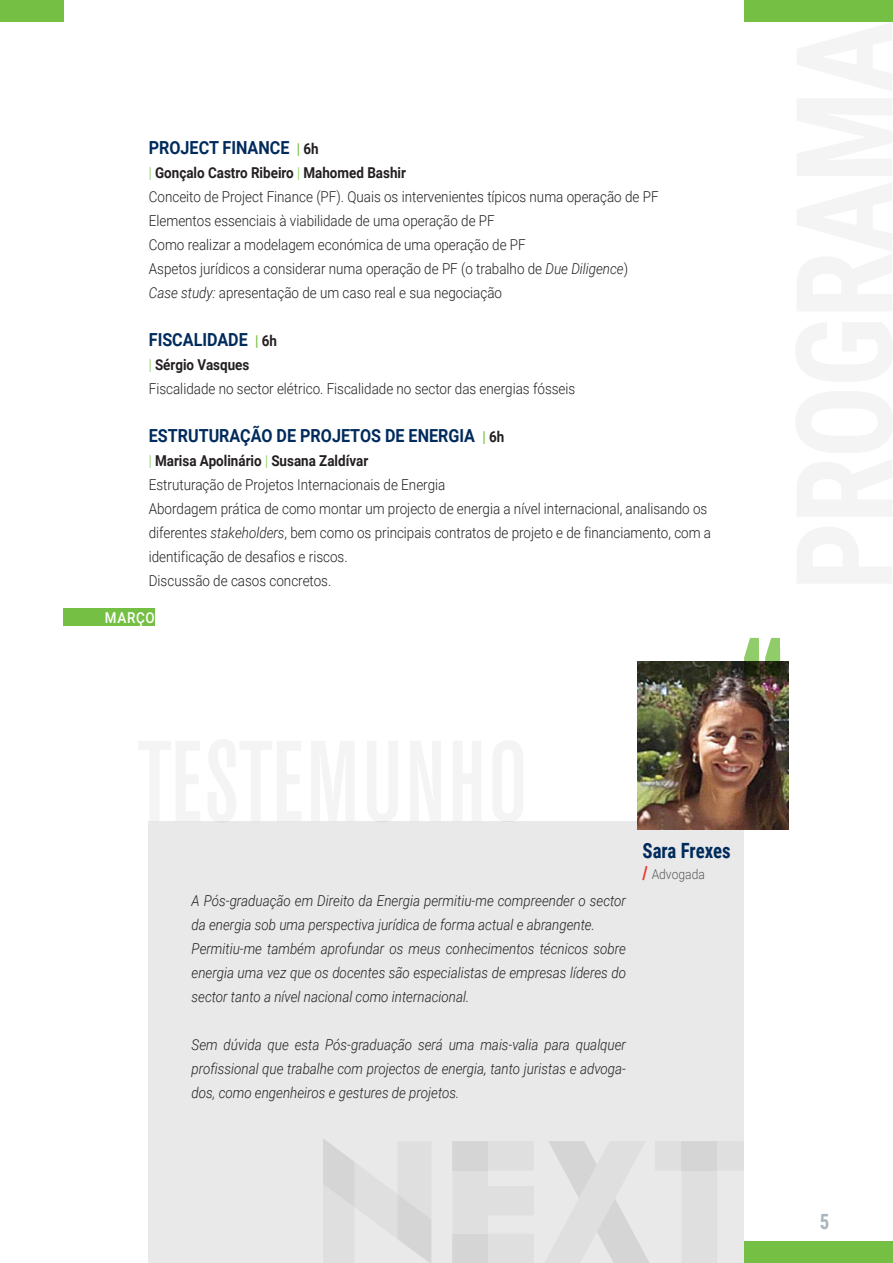
<style>
.page{position:relative;width:893px;height:1263px;background:#fff}
.page>*{position:absolute;margin:0;border:0;box-sizing:border-box;transform-origin:0 0}
.t1{font:700 21px "Roboto Condensed";color:#002b5c;scale:.9 1}
.t2{font:700 21px "Roboto Condensed";color:#a8b5bd;scale:.9 1}
.t3{font:700 18px "Roboto";color:#002b5c;scale:.9 1}
.t4{font:300 15px/24px "Roboto";color:#231f20;scale:.9 1}
.t5{font:italic 300 15px/24px "Roboto";color:#231f20;scale:.89 1}
.t6{font:500 15px "Roboto";letter-spacing:.05em;color:#fff;scale:.9 1}
.t7{font:300 13.5px "Roboto";color:#59595c;scale:.9 1}
.s1{font-size:15px;color:#75c044}
.s2{font-size:15px;color:#231f20}
.s3{color:#75c044}
.s4{font-weight:700}
.s5{font-style:italic}
.s6{font-family:"Roboto Condensed";font-weight:700;font-size:18px;color:#ee2e24}
</style>
<div class="page">
<div style="left:149px;top:821px;width:595px;height:442px;background:#e9e9e9"></div>
<svg style="left:323px;top:1139px;width:108px;height:124px"></svg>
<svg style="left:452px;top:1141px;width:265px;height:122px"></svg>
<div style="left:681px;top:1141px;width:36px;height:29px;background:#d5d5d5"></div>
<svg style="left:139px;top:741px;width:61px;height:80px"></svg>
<svg style="left:208px;top:740px;width:93px;height:81px"></svg>
<svg style="left:312px;top:741px;width:42px;height:80px"></svg>
<svg style="left:367px;top:741px;width:31px;height:80px"></svg>
<svg style="left:410px;top:741px;width:31px;height:80px"></svg>
<svg style="left:453px;top:741px;width:28px;height:80px"></svg>
<svg style="left:493px;top:741px;width:30px;height:80px"></svg>
<img style="left:638px;top:661px;width:150px;height:168px">
<svg style="left:744px;top:638px;width:36px;height:38px"></svg>
<div style="left:0;top:0;width:64px;height:21px;background:#75c044"></div>
<div style="left:745px;top:0;width:148px;height:21px;background:#75c044"></div>
<div style="left:745px;top:1242px;width:148px;height:21px;background:#75c044"></div>
<div style="left:64px;top:608px;width:91px;height:17px;background:#75c044"></div>
<p class="t3" style="left:149px;top:135px;width:190px">PROJECT FINANCE <span class="s1">|</span> <span class="s2">6h</span></p>
<p class="t4" style="left:149px;top:160px;width:568px"><span class="s3">|</span> <span class="s4">Gonçalo Castro Ribeiro</span> <span class="s3">|</span> <span class="s4">Mahomed Bashir<br></span>Conceito de Project Finance (PF). Quais os intervenientes típicos numa operação de PF Elementos essenciais à viabilidade de uma operação de PF<br>Como realizar a modelagem económica de uma operação de PF<br>Aspetos jurídicos a considerar numa operação de PF (o trabalho de <span class="s5">Due Diligence</span>)<br><span class="s5">Case study:</span> apresentação de um caso real e sua negociação</p>
<p class="t3" style="left:149px;top:327px;width:144px">FISCALIDADE <span class="s1">|</span> <span class="s2">6h</span></p>
<p class="t4" style="left:149px;top:352px;width:475px"><span class="s3">|</span> <span class="s4">Sérgio Vasques<br></span>Fiscalidade no sector elétrico. Fiscalidade no sector das energias fósseis</p>
<p class="t3" style="left:149px;top:423px;width:397px">ESTRUTURAÇÃO DE PROJETOS DE ENERGIA <span class="s1">|</span> <span class="s2">6h</span></p>
<p class="t4" style="left:149px;top:448px;width:626px"><span class="s3">|</span> <span class="s4">Marisa Apolinário</span> <span class="s3">|</span> <span class="s4">Susana Zaldívar<br></span>Estruturação de Projetos Internacionais de Energia<br>Abordagem prática de como montar um projecto de energia a nível internacional, analisando os diferentes <span class="s5">stakeholders</span>, bem como os principais contratos de projeto e de financiamento, com a identificação de desafios e riscos.<br>Discussão de casos concretos.</p>
<p class="t6" style="left:105px;top:607px;width:57px">MARÇO</p>
<p class="t5" style="left:192px;top:888px;width:490px">A Pós-graduação em Direito da Energia permitiu-me compreender o sector da energia sob uma perspectiva jurídica de forma actual e abrangente.<br>Permitiu-me também aprofundar os meus conhecimentos técnicos sobre energia uma vez que os docentes são especialistas de empresas líderes do sector tanto a nível nacional como internacional.</p>
<p class="t5" style="left:192px;top:1032px;width:490px;text-align:justify">Sem dúvida que esta Pós-graduação será uma mais-valia para qualquer profissional que trabalhe com projectos de energia, tanto juristas e advoga&shy;dos, como engenheiros e gestures de projetos.</p>
<h1 class="t1" style="left:643px;top:835px;width:99px">Sara Frexes</h1>
<p class="t7" style="left:643px;top:864px;width:71px"><span class="s6">/</span> Advogada</p>
<h1 class="t2" style="left:820px;top:1207px;width:12px">5</h1>
</div>
